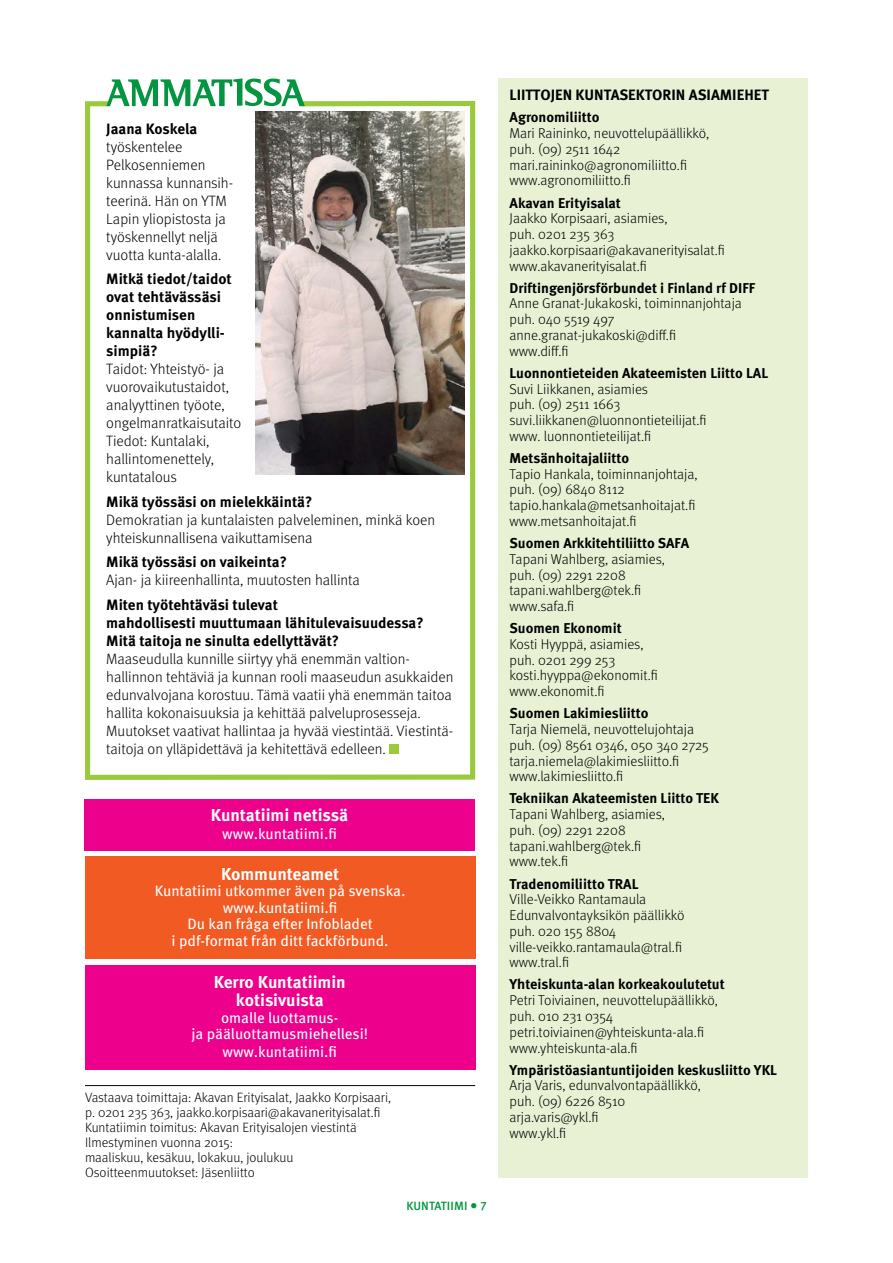
<style>
.page{position:relative;width:893px;height:1263px;background:#fff}
.page>*{position:absolute;margin:0;border:0;box-sizing:border-box;transform-origin:0 0}
.väliots_met_1{font:700 17.25px/18px "Meta OT";color:#fff;text-align:center}
.leipis_met_10_12_EI{font:300 15px/18px "Meta OT";color:#000}
.leipis_met_10_12_EIS{font:700 15px/18px "Meta OT";color:#000}
.leipis_met_10_12_EI-2{font:15px/16.5px "Meta OT";color:#fff;text-align:center}
.asiamiehet_met_liitt{font:700 15px "Meta OT";color:#000}
.leipis_met_10_12_EI-3{font:700 15px "Meta OT";letter-spacing:-.005em;color:#000}
.asiamiehet_met_leipi{font:300 14.25px/15.8px "Meta OT";color:#000}
.asiamiehet_met_liitt-2{font:700 14.25px "Meta OT";color:#000}
.asiamiehet_met_leipi-2{font:700 14.25px "Meta OT";color:#000}
.asiamiehet_met_leipi-3{font:300 13.5px/15px "Meta OT";color:#000}
.t1{font:500 12px "Meta OT";letter-spacing:.01em;color:#03953f}
.s1{font-size:15px}
</style>
<div class="page">
<div style="left:499px;top:79px;width:309px;height:1099px;background:#e8f1d4"></div>
<hr style="left:85px;top:1085px;width:390px;height:1px;background:#000">
<div style="left:85px;top:857px;width:390px;height:102px;background:#f15a22"></div>
<div style="left:85px;top:965px;width:390px;height:104px;background:#ec008c"></div>
<div style="left:84px;top:799px;width:391px;height:52px;background:#ec008c"></div>
<svg style="left:85px;top:100px;width:391px;height:680px"></svg>
<svg style="left:106px;top:78px;width:199px;height:28px"></svg>
<p class="leipis_met_10_12_EI-3" style="left:106px;top:119px;width:93px">Jaana Koskela</p>
<p class="leipis_met_10_12_EI" style="left:106px;top:138px;width:128px">työskentelee<br>Pelkosenniemen kunnassa kunnansih&shy;teerinä. Hän on YTM<br>Lapin yliopistosta ja työskennellyt neljä vuotta kunta-alalla.</p>
<p class="leipis_met_10_12_EIS" style="left:106px;top:270px;width:127px">Mitkä tiedot/taidot ovat tehtävässäsi onnistumisen kannalta hyödylli&shy;simpiä?</p>
<p class="leipis_met_10_12_EI" style="left:106px;top:360px;width:137px">Taidot: Yhteistyö- ja vuorovaikutustaidot, analyyttinen työote, ongelmanratkaisutaito</p>
<p class="leipis_met_10_12_EI" style="left:106px;top:432px;width:109px">Tiedot: Kuntalaki, hallintomenettely, kuntatalous</p>
<p class="leipis_met_10_12_EIS" style="left:106px;top:493px;width:208px">Mikä työssäsi on mielekkäintä?</p>
<p class="leipis_met_10_12_EI" style="left:106px;top:511px;width:330px">Demokratian ja kuntalaisten palveleminen, minkä koen yhteiskunnallisena vaikuttamisena</p>
<p class="leipis_met_10_12_EIS" style="left:106px;top:553px;width:182px">Mikä työssäsi on vaikeinta?</p>
<p class="leipis_met_10_12_EI" style="left:106px;top:571px;width:255px">Ajan- ja kiireenhallinta, muutosten hallinta</p>
<p class="leipis_met_10_12_EIS" style="left:106px;top:595px;width:319px">Miten työtehtäväsi tulevat<br>mahdollisesti muuttumaan lähitulevaisuudessa?<br>Mitä taitoja ne sinulta edellyttävät?</p>
<p class="leipis_met_10_12_EI" style="left:106px;top:650px;width:349px">Maaseudulla kunnille siirtyy yhä enemmän valtion&shy;hallinnon tehtäviä ja kunnan rooli maaseudun asukkaiden edunvalvojana korostuu. Tämä vaatii yhä enemmän taitoa hallita kokonaisuuksia ja kehittää palveluprosesseja.<br>Muutokset vaativat hallintaa ja hyvää viestintää. Viestintä&shy;taitoja on ylläpidettävä ja kehitettävä edelleen.</p>
<p class="väliots_met_1" style="left:211px;top:806px;width:139px">Kuntatiimi netissä</p>
<p class="leipis_met_10_12_EI-2" style="left:222px;top:826px;width:116px">www.kuntatiimi.fi</p>
<p class="väliots_met_1" style="left:221px;top:865px;width:120px">Kommunteamet</p>
<p class="leipis_met_10_12_EI-2" style="left:155px;top:883px;width:252px">Kuntatiimi utkommer även på svenska. www.kuntatiimi.fi</p>
<p class="leipis_met_10_12_EI-2" style="left:172px;top:916px;width:219px">Du kan fråga efter Infobladet<br>i pdf-format från ditt fackförbund.</p>
<p class="väliots_met_1" style="left:214px;top:973px;width:134px">Kerro Kuntatiimin kotisivuista</p>
<p class="leipis_met_10_12_EI-2" style="left:191px;top:1009px;width:178px">omalle luottamus-<br>ja pääluottamusmiehellesi!</p>
<p class="leipis_met_10_12_EI-2" style="left:222px;top:1044px;width:116px">www.kuntatiimi.fi</p>
<p class="asiamiehet_met_leipi-3" style="left:85px;top:1090px;width:308px">Vastaava toimittaja: Akavan Erityisalat, Jaakko Korpisaari, p. 0201 235 363, jaakko.korpisaari@akavanerityisalat.fi</p>
<p class="asiamiehet_met_leipi-3" style="left:85px;top:1120px;width:273px">Kuntatiimin toimitus: Akavan Erityisalojen viestintä</p>
<p class="asiamiehet_met_leipi-3" style="left:85px;top:1135px;width:149px">Ilmestyminen vuonna 2015:</p>
<p class="asiamiehet_met_leipi-3" style="left:85px;top:1150px;width:210px">maaliskuu, kesäkuu, lokakuu, joulukuu</p>
<p class="asiamiehet_met_leipi-3" style="left:85px;top:1165px;width:171px">Osoitteenmuutokset: Jäsenliitto</p>
<p class="t1" style="left:406px;top:1198px;width:82px">KUNTATIIMI <span class="s1">•</span> 7</p>
<p class="asiamiehet_met_liitt" style="left:510px;top:86px;width:261px">LIITTOJEN KUNTASEKTORIN ASIAMIEHET</p>
<p class="asiamiehet_met_liitt-2" style="left:510px;top:108px;width:91px">Agronomiliitto</p>
<p class="asiamiehet_met_leipi" style="left:510px;top:126px;width:201px">Mari Raininko, neuvottelupäällikkö, puh. (09) 2511 1642</p>
<p class="asiamiehet_met_leipi" style="left:510px;top:157px;width:179px">mari.raininko@agronomiliitto.fi</p>
<p class="asiamiehet_met_leipi" style="left:510px;top:173px;width:123px">www.agronomiliitto.fi</p>
<p class="asiamiehet_met_liitt-2" style="left:510px;top:194px;width:113px">Akavan Erityisalat</p>
<p class="asiamiehet_met_leipi" style="left:510px;top:211px;width:159px">Jaakko Korpisaari, asiamies, puh. 0201 235 363</p>
<p class="asiamiehet_met_leipi" style="left:510px;top:242px;width:217px">jaakko.korpisaari@akavanerityisalat.fi</p>
<p class="asiamiehet_met_leipi" style="left:510px;top:258px;width:139px">www.akavanerityisalat.fi</p>
<p class="asiamiehet_met_leipi-2" style="left:510px;top:279px;width:247px">Driftingenjörsförbundet i Finland rf DIFF</p>
<p class="asiamiehet_met_leipi" style="left:510px;top:296px;width:234px">Anne Granat-Jukakoski, toiminnanjohtaja</p>
<p class="asiamiehet_met_leipi" style="left:510px;top:312px;width:106px">puh. 040 5519 497</p>
<p class="asiamiehet_met_leipi" style="left:510px;top:327px;width:168px">anne.granat-jukakoski@diff.fi</p>
<p class="asiamiehet_met_leipi" style="left:510px;top:343px;width:61px">www.diff.fi</p>
<p class="asiamiehet_met_liitt-2" style="left:510px;top:364px;width:260px">Luonnontieteiden Akateemisten Liitto LAL</p>
<p class="asiamiehet_met_leipi" style="left:510px;top:381px;width:140px">Suvi Liikkanen, asiamies</p>
<p class="asiamiehet_met_leipi" style="left:510px;top:397px;width:112px">puh. (09) 2511 1663</p>
<p class="asiamiehet_met_leipi" style="left:510px;top:412px;width:199px">suvi.liikkanen@luonnontieteilijat.fi</p>
<p class="asiamiehet_met_leipi" style="left:510px;top:428px;width:143px">www. luonnontieteilijat.fi</p>
<p class="asiamiehet_met_liitt-2" style="left:510px;top:449px;width:121px">Metsänhoitajaliitto</p>
<p class="asiamiehet_met_leipi" style="left:510px;top:466px;width:189px">Tapio Hankala, toiminnanjohtaja, puh. (09) 6840 8112</p>
<p class="asiamiehet_met_leipi" style="left:510px;top:498px;width:187px">tapio.hankala@metsanhoitajat.fi</p>
<p class="asiamiehet_met_leipi" style="left:510px;top:513px;width:129px">www.metsanhoitajat.fi</p>
<p class="asiamiehet_met_liitt-2" style="left:510px;top:534px;width:181px">Suomen Arkkitehtiliitto SAFA</p>
<p class="asiamiehet_met_leipi" style="left:510px;top:551px;width:157px">Tapani Wahlberg, asiamies, puh. (09) 2291 2208</p>
<p class="asiamiehet_met_leipi" style="left:510px;top:583px;width:133px">tapani.wahlberg@tek.fi</p>
<p class="asiamiehet_met_leipi" style="left:510px;top:598px;width:66px">www.safa.fi</p>
<p class="asiamiehet_met_liitt-2" style="left:510px;top:619px;width:114px">Suomen Ekonomit</p>
<p class="asiamiehet_met_leipi" style="left:510px;top:636px;width:136px">Kosti Hyyppä, asiamies,</p>
<p class="asiamiehet_met_leipi" style="left:510px;top:652px;width:107px">puh. 0201 299 253</p>
<p class="asiamiehet_met_leipi" style="left:510px;top:668px;width:150px">kosti.hyyppa@ekonomit.fi</p>
<p class="asiamiehet_met_leipi" style="left:510px;top:684px;width:96px">www.ekonomit.fi</p>
<p class="asiamiehet_met_liitt-2" style="left:510px;top:704px;width:141px">Suomen Lakimiesliitto</p>
<p class="asiamiehet_met_leipi" style="left:510px;top:721px;width:186px">Tarja Niemelä, neuvottelujohtaja</p>
<p class="asiamiehet_met_leipi" style="left:510px;top:737px;width:201px">puh. (09) 8561 0346, 050 340 2725</p>
<p class="asiamiehet_met_leipi" style="left:510px;top:753px;width:171px">tarja.niemela@lakimiesliitto.fi</p>
<p class="asiamiehet_met_leipi" style="left:510px;top:769px;width:115px">www.lakimiesliitto.fi</p>
<p class="asiamiehet_met_liitt-2" style="left:510px;top:789px;width:211px">Tekniikan Akateemisten Liitto TEK</p>
<p class="asiamiehet_met_leipi" style="left:510px;top:807px;width:157px">Tapani Wahlberg, asiamies, puh. (09) 2291 2208</p>
<p class="asiamiehet_met_leipi" style="left:510px;top:838px;width:133px">tapani.wahlberg@tek.fi</p>
<p class="asiamiehet_met_leipi" style="left:510px;top:854px;width:60px">www.tek.fi</p>
<p class="asiamiehet_met_liitt-2" style="left:510px;top:874px;width:130px">Tradenomiliitto TRAL</p>
<p class="asiamiehet_met_leipi" style="left:510px;top:892px;width:138px">Ville-Veikko Rantamaula</p>
<p class="asiamiehet_met_leipi" style="left:510px;top:907px;width:176px">Edunvalvontayksikön päällikkö</p>
<p class="asiamiehet_met_leipi" style="left:510px;top:923px;width:108px">puh. 020 155 8804</p>
<p class="asiamiehet_met_leipi" style="left:510px;top:939px;width:174px">ville-veikko.rantamaula@tral.fi</p>
<p class="asiamiehet_met_leipi" style="left:510px;top:955px;width:61px">www.tral.fi</p>
<p class="asiamiehet_met_liitt-2" style="left:510px;top:975px;width:217px">Yhteiskunta-alan korkeakoulutetut</p>
<p class="asiamiehet_met_leipi" style="left:510px;top:993px;width:210px">Petri Toiviainen, neuvottelupäällikkö, puh. 010 231 0354</p>
<p class="asiamiehet_met_leipi" style="left:510px;top:1024px;width:196px">petri.toiviainen@yhteiskunta-ala.fi</p>
<p class="asiamiehet_met_leipi" style="left:510px;top:1040px;width:130px">www.yhteiskunta-ala.fi</p>
<p class="asiamiehet_met_liitt-2" style="left:510px;top:1061px;width:269px">Ympäristöasiantuntijoiden keskusliitto YKL</p>
<p class="asiamiehet_met_leipi" style="left:510px;top:1078px;width:193px">Arja Varis, edunvalvontapäällikkö, puh. (09) 6226 8510</p>
<p class="asiamiehet_met_leipi" style="left:510px;top:1109px;width:91px">arja.varis@ykl.fi</p>
<p class="asiamiehet_met_leipi" style="left:510px;top:1125px;width:58px">www.ykl.fi</p>
</div>
